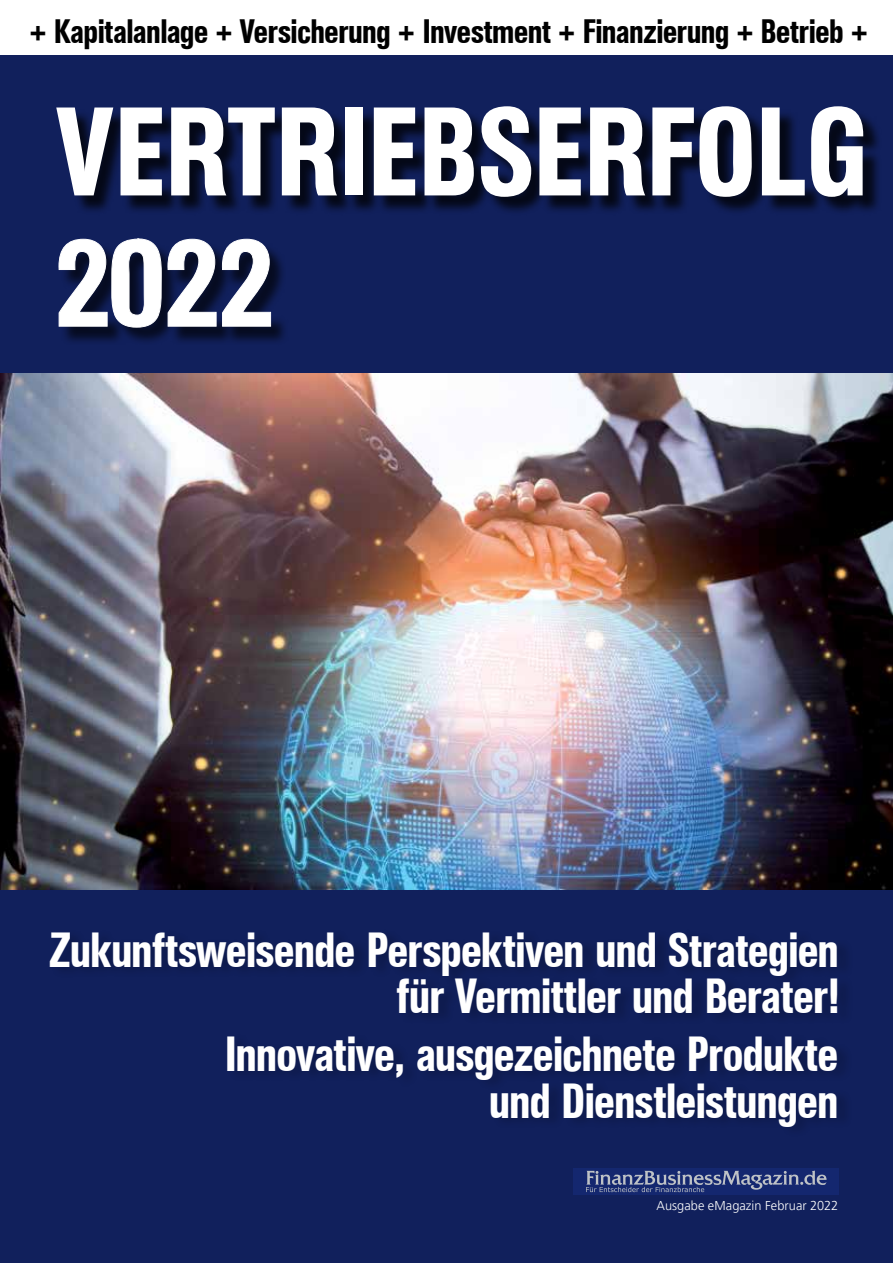
<style>
.page{position:relative;width:893px;height:1263px;background:#11205c}
.page>*{position:absolute;margin:0;border:0;box-sizing:border-box;transform-origin:0 0}
.t1{font:124.5px/130.8px "Agent Con Med DB Normal";letter-spacing:.01em;color:#fff}
.t2{font:48px/46.5px "Agent Con Med DB Normal";color:#fff;text-align:right}
.t3{font:33px "Agent Con Med DB Normal";color:#000}
.t4{font:300 12.75px "Frutiger LT Pro";letter-spacing:.005em;color:#fff}
</style>
<div class="page">
<img style="left:0;top:373px;width:893px;height:517px">
<div style="left:0;top:0;width:893px;height:54px;background:#fff"></div>
<div style="left:573px;top:1168px;width:266px;height:27px;background:#14276f"></div>
<svg style="left:586px;top:1170px;width:241px;height:22px"></svg>
<div style="left:59px;top:109px;width:823px;height:107px;background:#000;opacity:.75"></div>
<div style="left:61px;top:241px;width:228px;height:105px;background:#000;opacity:.64"></div>
<svg style="left:58px;top:54px;width:213px;height:605px"></svg>
<p class="t3" style="left:31px;top:13px;width:839px">+ Kapitalanlage + Versicherung + Investment + Finanzierung + Betrieb +</p>
<h1 class="t1" style="left:54px;top:88px;width:816px">VERTRIEBSERFOLG<br>2022</h1>
<p class="t2" style="left:50px;top:927px;width:790px">Zukunftsweisende Perspektiven und Strategien für Vermittler und Berater!</p>
<p class="t2" style="left:225px;top:1031px;width:615px">Innovative, ausgezeichnete Produkte und Dienstleistungen</p>
<p class="t4" style="left:657px;top:1198px;width:183px">Ausgabe eMagazin Februar 2022</p>
</div>
